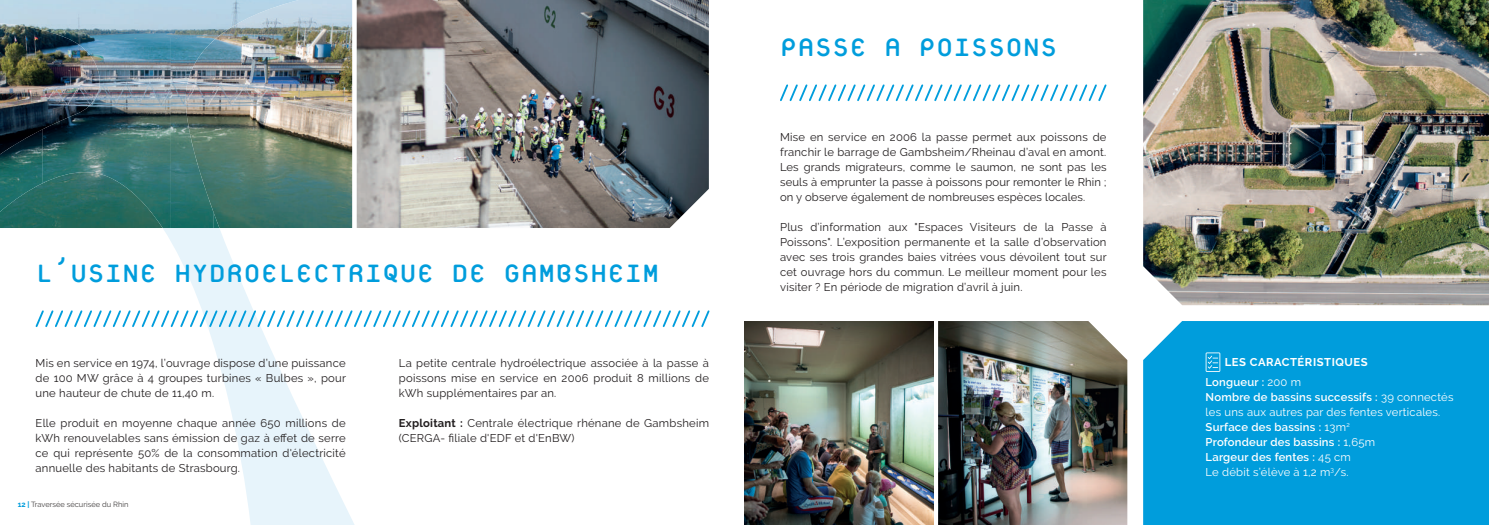
<style>
.page{position:relative;width:1489px;height:525px;background:#fff}
.page>*{position:absolute;margin:0;border:0;box-sizing:border-box;transform-origin:0 0}
.t1{font:37.5px "Platelet OT";color:#009ddc}
.t2{font:11.25px/15px "Raleway";letter-spacing:.02em;color:#231f20;text-align:justify}
.t3{font:11.25px/15px "Raleway";letter-spacing:.02em;color:#fff}
.t4{font:700 11.25px/20px "Raleway";letter-spacing:.05em;color:#fff}
.t5{font:7.5px "Raleway";color:#444141}
.s1{font-weight:700;color:#009ddc}
.s2{font-weight:700}
.s3{font-weight:600}
.s4{font-weight:400}
</style>
<div class="page">
<img style="left:0;top:0;width:352px;height:228px">
<img style="left:357px;top:0;width:352px;height:228px">
<svg style="left:163px;top:228px;width:191px;height:296px"></svg>
<img style="left:0;top:0;width:299px;height:38px">
<img style="left:42px;top:38px;width:129px;height:152px">
<img style="left:171px;top:38px;width:45px;height:38px">
<img style="left:171px;top:76px;width:42px;height:152px">
<img style="left:0;top:129px;width:43px;height:83px">
<img style="left:129px;top:190px;width:42px;height:38px">
<img style="left:213px;top:212px;width:6px;height:16px">
<svg style="left:35px;top:308px;width:675px;height:20px"></svg>
<img style="left:938px;top:321px;width:189px;height:203px">
<img style="left:744px;top:321px;width:189px;height:203px">
<div style="left:1143px;top:321px;width:345px;height:203px;background:#009ddc"></div>
<img style="left:1143px;top:0;width:345px;height:305px">
<svg style="left:780px;top:84px;width:327px;height:18px"></svg>
<svg style="left:1205px;top:352px;width:15px;height:19px"></svg>
<h1 class="t1" style="left:36px;top:254px;width:625px">L’USINE HYDROELECTRIQUE DE GAMBSHEIM</h1>
<p class="t2" style="left:36px;top:355px;width:312px">Mis en service en 1974, l’ouvrage dispose d’une puissance de 100 MW grâce à 4 groupes turbines « Bulbes », pour une hauteur de chute de 11,40 m.</p>
<p class="t2" style="left:36px;top:415px;width:311px">Elle produit en moyenne chaque année 650 millions de kWh renouvelables sans émission de gaz à effet de serre ce qui représente 50% de la consommation d'électricité annuelle des habitants de Strasbourg.</p>
<p class="t5" style="left:18px;top:500px;width:112px"><span class="s1">12 |</span> Traversée sécurisée du Rhin</p>
<p class="t2" style="left:399px;top:355px;width:311px">La petite centrale hydroélectrique associée à la passe à poissons mise en service en 2006 produit 8 millions de kWh supplémentaires par an.</p>
<p class="t2" style="left:399px;top:415px;width:311px"><span class="s2">Exploitant :</span> Centrale électrique rhénane de Gambsheim (CERGA- filiale d'EDF et d'EnBW)</p>
<h1 class="t1" style="left:780px;top:28px;width:279px">PASSE A POISSONS</h1>
<p class="t2" style="left:780px;top:129px;width:328px">Mise en service en 2006 la passe permet aux poissons de franchir le barrage de Gambsheim/Rheinau d’aval en amont.<br>Les grands migrateurs, comme le saumon, ne sont pas les seuls à emprunter la passe à poissons pour remonter le Rhin ; on y observe également de nombreuses espèces locales.</p>
<p class="t2" style="left:780px;top:219px;width:328px">Plus d’information aux "Espaces Visiteurs de la Passe à Poissons". L’exposition permanente et la salle d’observation avec ses trois grandes baies vitrées vous dévoilent tout sur cet ouvrage hors du commun. Le meilleur moment pour les visiter ? En période de migration d’avril à juin.</p>
<p class="t4" style="left:1205px;top:351px;width:163px;text-indent:19px">LES CARACTÉRISTIQUES<br><span class="s3">Longueur :</span> <span class="s4">200 m</span></p>
<p class="t3" style="left:1205px;top:389px;width:249px"><span class="s3">Nombre de bassins successifs :</span> 39 connectés les uns aux autres par des fentes verticales.<br><span class="s3">Surface des bassins :</span> 13m<sup>2<br></sup><span class="s3">Profondeur des bassins :</span> 1,65m<br><span class="s3">Largeur des fentes :</span> 45 cm<br>Le débit s’élève à 1,2 m<sup>3</sup>/s.</p>
</div>
